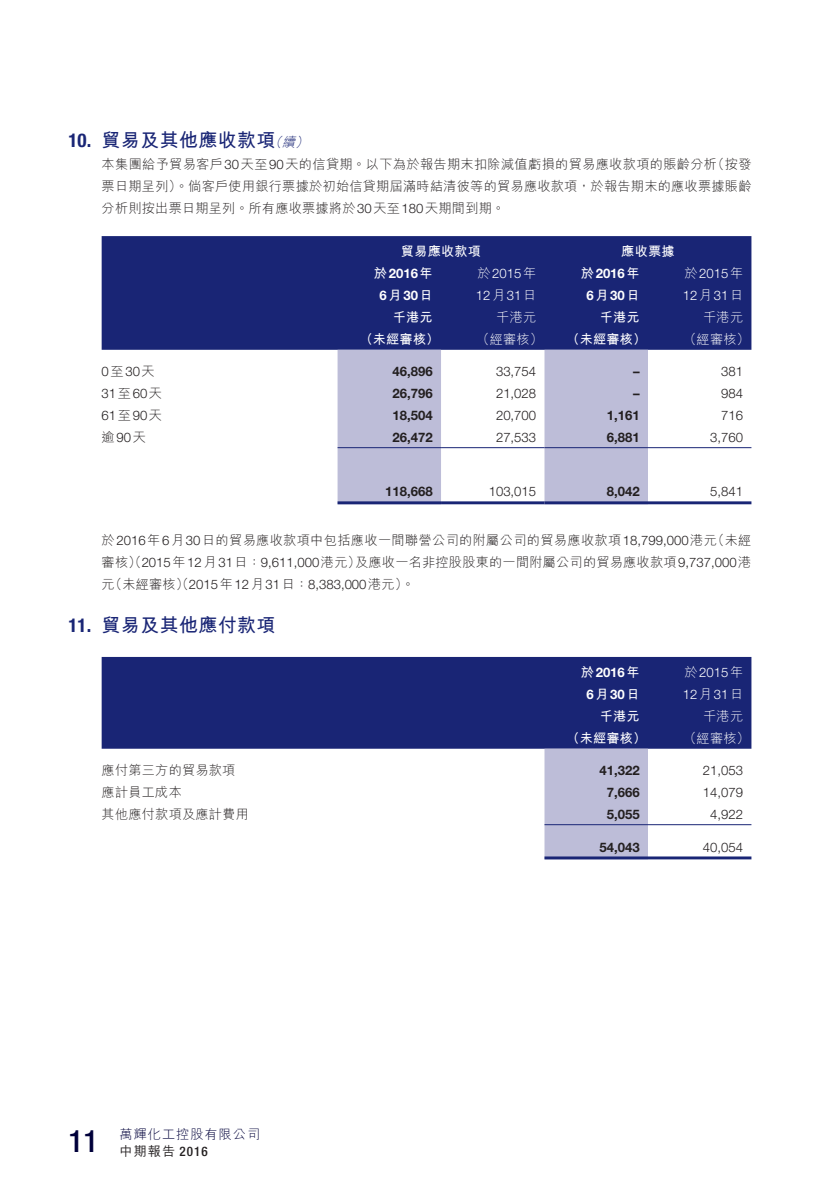
<style>
.page{position:relative;width:839px;height:1191px;background:#fff}
.page>*{position:absolute;margin:0;border:0;box-sizing:border-box;transform-origin:0 0}
.t1{font:500 condensed 30.6px "Helvetica Neue LT Std";color:#00003a}
.t2{font:19px "M Hei HK Bold E Ten B5 H";letter-spacing:.02em;color:#192575}
.t3{font:13.2px/22px "M Hei HK Light E Ten B5 H";letter-spacing:.02em;color:#231f20;text-align:justify}
.t4{font:300 13.2px "Helvetica Neue LT Std";color:#231f20}
.t5{font:700 13.2px "Helvetica Neue LT Std";color:#231f20}
.t6{font:13.2px "M Hei HK Bold E Ten B5 H";letter-spacing:.02em;color:#fff}
.t7{font:300 13.2px "Helvetica Neue LT Std";color:#fff}
.t8{font:700 13.2px "Helvetica Neue LT Std";color:#fff}
.t9{font:13.2px "M Hei HK Light E Ten B5 H";letter-spacing:.02em;color:#fff}
.t10{font:13.2px "M Hei HK Light E Ten B5 H";letter-spacing:.08em;color:#00003a}
.t11{font:13.2px "M Hei HK Medium E Ten B5 H";color:#231f20}
.s1{font-family:"Helvetica Neue LT Std";font-weight:700;font-stretch:condensed}
.s2{font-family:"M Hei HK Light E Ten B5 H";font-style:italic;font-size:13.2px}
.s3{font-family:"Helvetica Neue LT Std";font-weight:300}
.s4{font-family:"M Hei HK Bold E Ten B5 H";font-weight:400}
.s5{font-family:"M Hei HK Light E Ten B5 H";font-weight:400}
.s6{font-family:"Helvetica Neue LT Std";font-weight:500;font-stretch:condensed}
</style>
<div class="page">
<div style="left:102px;top:236px;width:649px;height:114px;background:#192575"></div>
<svg style="left:338px;top:350px;width:310px;height:151px;fill:#bdbdd8"></svg>
<hr style="left:338px;top:447px;width:103px;height:1px;background:#192575">
<hr style="left:441px;top:447px;width:103px;height:1px;background:#192575">
<hr style="left:544px;top:447px;width:104px;height:1px;background:#192575">
<hr style="left:648px;top:447px;width:103px;height:1px;background:#192575">
<hr style="left:338px;top:501px;width:103px;height:3px;background:#192575">
<hr style="left:441px;top:501px;width:103px;height:3px;background:#192575">
<hr style="left:544px;top:501px;width:104px;height:3px;background:#192575">
<hr style="left:648px;top:501px;width:103px;height:3px;background:#192575">
<div style="left:102px;top:657px;width:649px;height:91px;background:#192575"></div>
<div style="left:544px;top:748px;width:104px;height:108px;background:#bdbdd8"></div>
<hr style="left:544px;top:824px;width:104px;height:1px;background:#192575">
<hr style="left:648px;top:824px;width:103px;height:1px;background:#192575">
<hr style="left:544px;top:856px;width:104px;height:3px;background:#192575">
<hr style="left:648px;top:856px;width:103px;height:3px;background:#192575">
<h2 class="t2" style="left:69px;top:132px;width:244px"><span class="s1">10.</span> 貿易及其他應收款項<span class="s2">（續）</span></h2>
<p class="t3" style="left:102px;top:154px;width:651px">本集團給予貿易客戶<span class="s3">30</span>天至<span class="s3">90</span>天的信貸期。以下為於報告期末扣除減值虧損的貿易應收款項的賬齡分析（按發票日期呈列）。倘客戶使用銀行票據於初始信貸期屆滿時結清彼等的貿易應收款項，於報告期末的應收票據賬齡分析則按出票日期呈列。所有應收票據將於<span class="s3">30</span>天至<span class="s3">180</span>天期間到期。</p>
<p class="t6" style="left:401px;top:246px;width:82px">貿易應收款項</p>
<p class="t6" style="left:621px;top:246px;width:55px">應收票據</p>
<p class="t8" style="left:374px;top:266px;width:60px"><span class="s4">於</span>2016<span class="s4">年</span></p>
<p class="t7" style="left:477px;top:269px;width:60px"><span class="s5">於</span>2015<span class="s5">年</span></p>
<p class="t8" style="left:581px;top:266px;width:60px"><span class="s4">於</span>2016<span class="s4">年</span></p>
<p class="t7" style="left:684px;top:269px;width:60px"><span class="s5">於</span>2015<span class="s5">年</span></p>
<p class="t8" style="left:380px;top:288px;width:55px">6<span class="s4">月</span>30<span class="s4">日</span></p>
<p class="t7" style="left:476px;top:291px;width:62px">12<span class="s5">月</span>31<span class="s5">日</span></p>
<p class="t8" style="left:587px;top:288px;width:55px">6<span class="s4">月</span>30<span class="s4">日</span></p>
<p class="t7" style="left:683px;top:291px;width:62px">12<span class="s5">月</span>31<span class="s5">日</span></p>
<p class="t6" style="left:393px;top:312px;width:41px">千港元</p>
<p class="t9" style="left:496px;top:312px;width:41px">千港元</p>
<p class="t6" style="left:600px;top:312px;width:41px">千港元</p>
<p class="t9" style="left:703px;top:312px;width:41px">千港元</p>
<p class="t6" style="left:360px;top:334px;width:81px">（未經審核）</p>
<p class="t9" style="left:477px;top:334px;width:68px">（經審核）</p>
<p class="t6" style="left:567px;top:334px;width:81px">（未經審核）</p>
<p class="t9" style="left:683px;top:334px;width:68px">（經審核）</p>
<p class="t4" style="left:102px;top:367px;width:55px">0<span class="s5">至</span>30<span class="s5">天</span></p>
<p class="t5" style="left:393px;top:364px;width:42px">46,896</p>
<p class="t4" style="left:496px;top:367px;width:42px">33,754</p>
<p class="t5" style="left:633px;top:364px;width:8px">–</p>
<p class="t4" style="left:721px;top:367px;width:23px">381</p>
<p class="t4" style="left:102px;top:389px;width:62px">31<span class="s5">至</span>60<span class="s5">天</span></p>
<p class="t5" style="left:393px;top:386px;width:42px">26,796</p>
<p class="t4" style="left:496px;top:389px;width:42px">21,028</p>
<p class="t5" style="left:633px;top:386px;width:8px">–</p>
<p class="t4" style="left:721px;top:389px;width:23px">984</p>
<p class="t4" style="left:102px;top:410px;width:62px">61<span class="s5">至</span>90<span class="s5">天</span></p>
<p class="t5" style="left:393px;top:408px;width:42px">18,504</p>
<p class="t4" style="left:496px;top:410px;width:42px">20,700</p>
<p class="t5" style="left:607px;top:408px;width:34px">1,161</p>
<p class="t4" style="left:721px;top:410px;width:23px">716</p>
<p class="t3" style="left:102px;top:428px;width:46px">逾<span class="s3">90</span>天</p>
<p class="t5" style="left:393px;top:430px;width:42px">26,472</p>
<p class="t4" style="left:496px;top:432px;width:42px">27,533</p>
<p class="t5" style="left:607px;top:430px;width:34px">6,881</p>
<p class="t4" style="left:710px;top:432px;width:34px">3,760</p>
<p class="t5" style="left:385px;top:484px;width:49px">118,668</p>
<p class="t4" style="left:489px;top:487px;width:49px">103,015</p>
<p class="t5" style="left:607px;top:484px;width:34px">8,042</p>
<p class="t4" style="left:710px;top:487px;width:34px">5,841</p>
<p class="t3" style="left:102px;top:530px;width:651px">於<span class="s3">2016</span>年<span class="s3">6</span>月<span class="s3">30</span>日的貿易應收款項中包括應收一間聯營公司的附屬公司的貿易應收款項<span class="s3">18,799,000</span>港元（未經審核）（<span class="s3">2015</span>年<span class="s3">12</span>月<span class="s3">31</span>日：<span class="s3">9,611,000</span>港元）及應收一名非控股股東的一間附屬公司的貿易應收款項<span class="s3">9,737,000</span>港</p>
<p class="t4" style="left:102px;top:579px;width:314px"><span class="s5">元（未經審核）（</span>2015<span class="s5">年</span>12<span class="s5">月</span>31<span class="s5">日：</span>8,383,000<span class="s5">港元）。</span></p>
<h2 class="t2" style="left:69px;top:618px;width:208px"><span class="s1">11.</span> 貿易及其他應付款項</h2>
<p class="t8" style="left:581px;top:665px;width:60px"><span class="s4">於</span>2016<span class="s4">年</span></p>
<p class="t7" style="left:684px;top:667px;width:60px"><span class="s5">於</span>2015<span class="s5">年</span></p>
<p class="t8" style="left:587px;top:687px;width:55px">6<span class="s4">月</span>30<span class="s4">日</span></p>
<p class="t7" style="left:683px;top:689px;width:62px">12<span class="s5">月</span>31<span class="s5">日</span></p>
<p class="t6" style="left:600px;top:711px;width:41px">千港元</p>
<p class="t9" style="left:703px;top:711px;width:41px">千港元</p>
<p class="t6" style="left:567px;top:733px;width:81px">（未經審核）</p>
<p class="t9" style="left:683px;top:733px;width:68px">（經審核）</p>
<p class="t3" style="left:102px;top:761px;width:135px">應付第三方的貿易款項</p>
<p class="t5" style="left:599px;top:763px;width:42px">41,322</p>
<p class="t4" style="left:703px;top:765px;width:42px">21,053</p>
<p class="t3" style="left:102px;top:783px;width:82px">應計員工成本</p>
<p class="t5" style="left:607px;top:784px;width:34px">7,666</p>
<p class="t4" style="left:703px;top:787px;width:42px">14,079</p>
<p class="t3" style="left:102px;top:804px;width:149px">其他應付款項及應計費用</p>
<p class="t5" style="left:607px;top:806px;width:34px">5,055</p>
<p class="t4" style="left:710px;top:809px;width:34px">4,922</p>
<p class="t5" style="left:599px;top:839px;width:42px">54,043</p>
<p class="t4" style="left:703px;top:842px;width:42px">40,054</p>
<h1 class="t1" style="left:69px;top:1123px;width:31px">11</h1>
<p class="t10" style="left:120px;top:1129px;width:142px">萬輝化工控股有限公司</p>
<p class="t11" style="left:120px;top:1146px;width:90px">中期報告 <span class="s6">2016</span></p>
</div>
